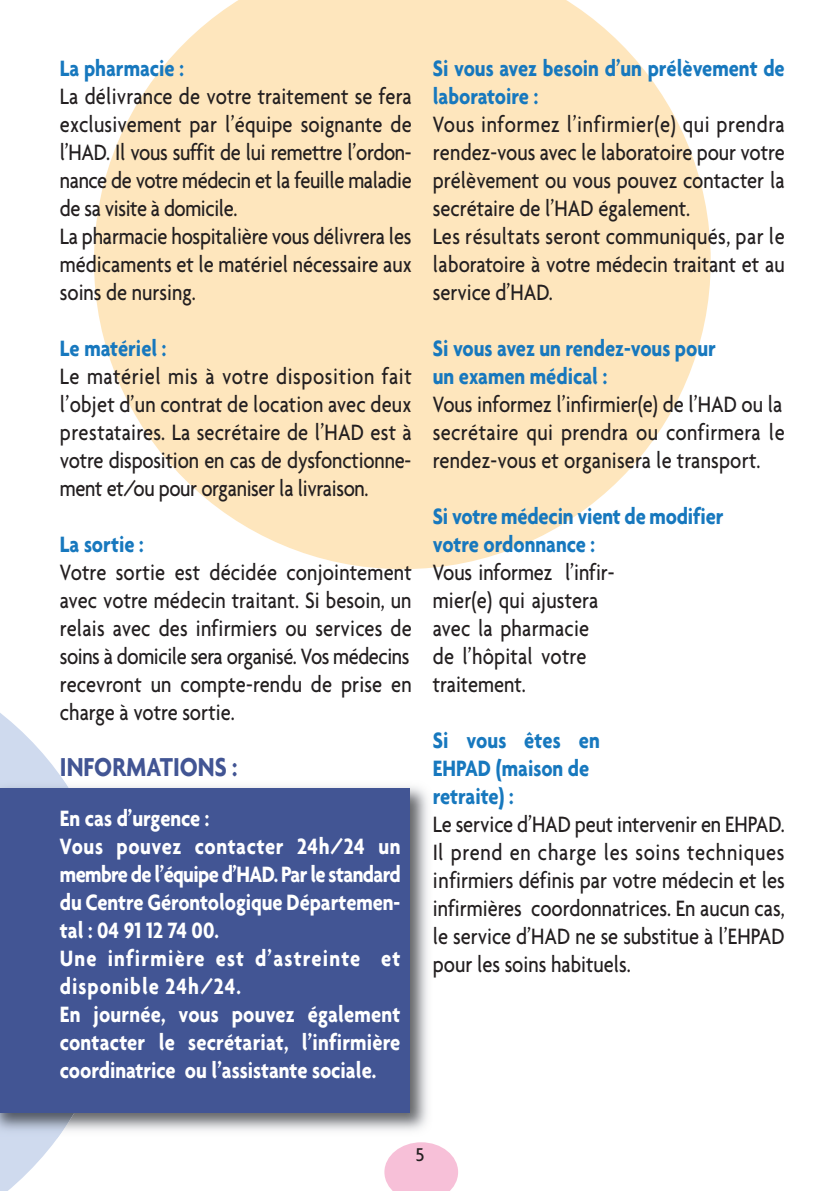
<style>
.page{position:relative;width:840px;height:1191px;background:#fff}
.page>*{position:absolute;margin:0;border:0;box-sizing:border-box;transform-origin:0 0}
.t1{font:700 28px "Agenda";color:#425594;scale:.85 1}
.t2{font:500 24px/28px "Agenda";color:#231f20;text-align:justify;scale:.85 1}
.t3{font:700 24px/28px "Agenda";color:#fff;scale:.85 1}
.t4{font:700 24px/28px "Agenda";color:#1778be;scale:.85 1}
.t5{font:500 20px "Agenda";color:#231f20}
</style>
<div class="page">
<svg style="left:0;top:713px;width:63px;height:478px;fill:#cfdaee"></svg>
<svg style="left:384px;top:1142px;width:74px;height:49px"></svg>
<svg style="left:94px;top:0;width:616px;height:569px;fill:#fee6bd"></svg>
<img style="left:118px;top:786px;width:310px;height:345px">
<img style="left:0;top:779px;width:118px;height:360px">
<div style="left:0;top:788px;width:409px;height:324px;background:#425594"></div>
<svg style="left:586px;top:531px;width:124px;height:38px"></svg>
<p class="t4" style="left:60px;top:54px;width:147px">La pharmacie :</p>
<p class="t2" style="left:60px;top:82px;width:415px;text-align:left">La délivrance de votre traitement se fera exclusivement par l’équipe soignante de l’HAD. Il vous suffit de lui remettre l’ordon&shy;nance de votre médecin et la feuille maladie de sa visite à domicile.<br>La pharmacie hospitalière vous délivrera les médicaments et le matériel nécessaire aux soins de nursing.</p>
<p class="t4" style="left:60px;top:334px;width:127px">Le matériel :</p>
<p class="t2" style="left:60px;top:362px;width:415px">Le matériel mis à votre disposition fait l’objet d’un contrat de location avec deux prestataires. La secrétaire de l’HAD est à votre disposition en cas de dysfonctionne&shy;ment et/ou pour organiser la livraison.</p>
<p class="t4" style="left:60px;top:530px;width:100px">La sortie :</p>
<p class="t2" style="left:60px;top:558px;width:415px">Votre sortie est décidée conjointement avec votre médecin traitant. Si besoin, un relais avec des infirmiers ou services de soins à domicile sera organisé. Vos médecins recevront un compte-rendu de prise en charge à votre sortie.</p>
<p class="t1" style="left:60px;top:750px;width:210px">INFORMATIONS :</p>
<p class="t3" style="left:60px;top:804px;width:402px">En cas d’urgence :<br>Vous pouvez contacter 24h/24 un membre de l’équipe d’HAD. Par le standard du Centre Gérontologique Départemen&shy;tal : 04 91 12 74 00.<br>Une infirmière est d’astreinte et disponible 24h/24.<br>En journée, vous pouvez également contacter le secrétariat, l’infirmière coordinatrice ou l’assistante sociale.</p>
<p class="t4" style="left:432px;top:54px;width:415px">Si vous avez besoin d’un prélèvement de laboratoire :</p>
<p class="t2" style="left:432px;top:110px;width:415px;text-align:left">Vous informez l’infirmier(e) qui prendra rendez-vous avec le laboratoire pour votre prélèvement ou vous pouvez contacter la secrétaire de l’HAD également.<br>Les résultats seront communiqués, par le laboratoire à votre médecin traitant et au service d’HAD.</p>
<p class="t4" style="left:432px;top:334px;width:334px">Si vous avez un rendez-vous pour un examen médical :</p>
<p class="t2" style="left:432px;top:390px;width:415px">Vous informez l’infirmier(e) de l’HAD ou la secrétaire qui prendra ou confirmera le rendez-vous et organisera le transport.</p>
<p class="t4" style="left:432px;top:502px;width:343px">Si votre médecin vient de modifier votre ordonnance :</p>
<p class="t2" style="left:432px;top:558px;width:215px;text-align:left">Vous informez l’infir&shy;mier(e) qui ajustera avec la pharmacie de l’hôpital votre traitement.</p>
<p class="t4" style="left:432px;top:726px;width:198px">Si vous êtes en<br>EHPAD (maison de retraite) :</p>
<p class="t2" style="left:432px;top:810px;width:415px">Le service d’HAD peut intervenir en EHPAD.<br>Il prend en charge les soins techniques infirmiers définis par votre médecin et les infirmières coordonnatrices. En aucun cas, le service d’HAD ne se substitue à l’EHPAD pour les soins habituels.</p>
<p class="t5" style="left:415px;top:1142px;width:10px">5</p>
</div>
